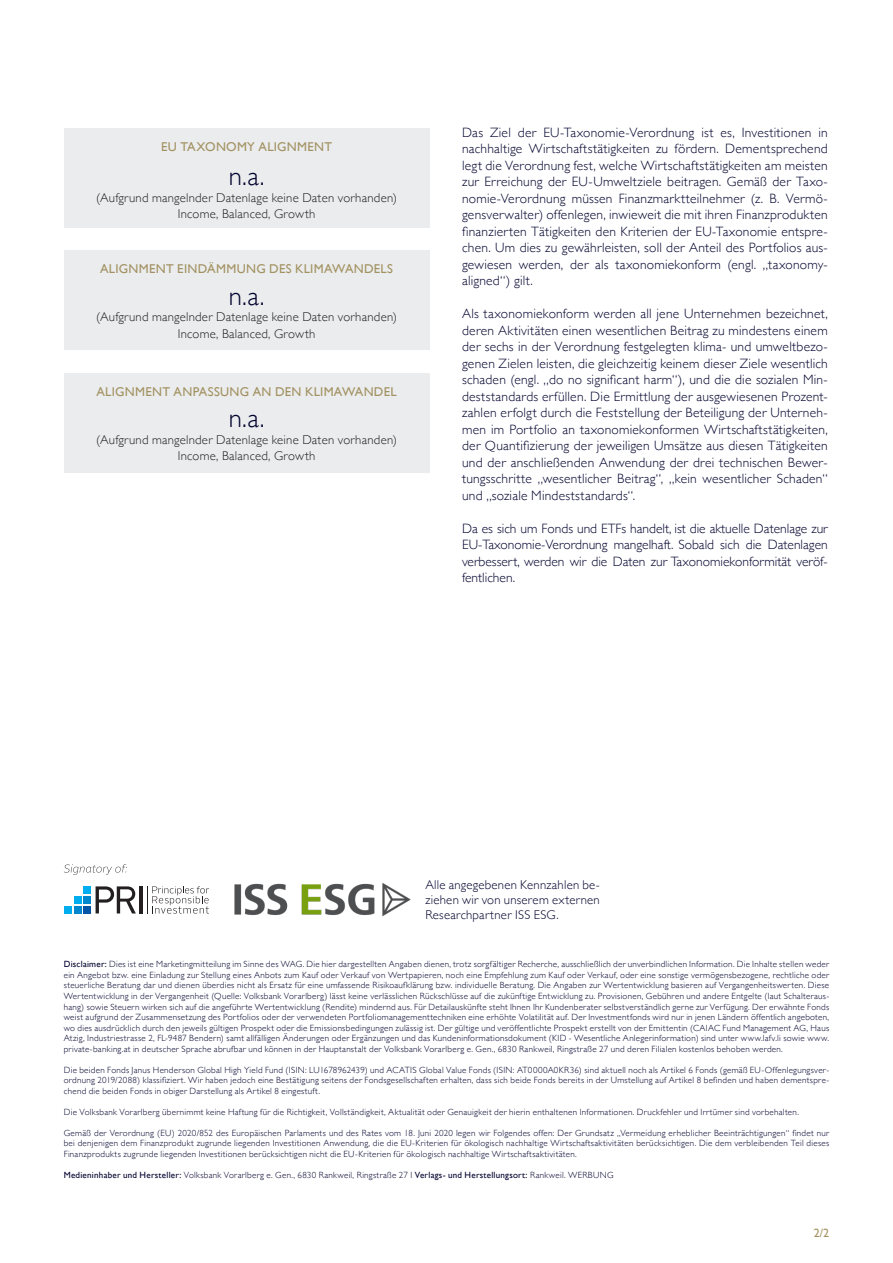
<style>
.page{position:relative;width:893px;height:1263px;background:#fff}
.page>*{position:absolute;margin:0;border:0;box-sizing:border-box;transform-origin:0 0}
.Subheadline{font:300 27px "Gill Sans";color:#00022e}
.Subheadline-2{font:300 13.5px/16.5px "Gill Sans";letter-spacing:.015em;color:#00022e;text-align:justify}
.Subheadline-3{font:300 12.75px "Gill Sans";letter-spacing:.02em;color:#231f20}
.Tabelle_links{font:12.75px "Gill Sans";letter-spacing:.025em;color:#a29161}
.Subheadline-4{font:300 12.75px/15px "Gill Sans";letter-spacing:.02em;color:#00022e;text-align:justify}
.Tabelle_links-2{font:12px "Gill Sans";color:#a29161}
.Subheadline-5{font:300 9px/10.5px "Gill Sans";letter-spacing:.03em;color:#00022e;text-align:justify}
.s1{font-weight:400}
</style>
<div class="page">
<div style="left:64px;top:128px;width:365px;height:99px;background:#eaeced"></div>
<div style="left:64px;top:250px;width:365px;height:100px;background:#eaeced"></div>
<div style="left:64px;top:373px;width:365px;height:100px;background:#eaeced"></div>
<div style="left:83px;top:886px;width:8px;height:8px;background:#00aeef"></div>
<div style="left:83px;top:896px;width:8px;height:8px;background:#0087cd"></div>
<div style="left:83px;top:906px;width:8px;height:7px;background:#0154a6"></div>
<div style="left:74px;top:896px;width:7px;height:8px;background:#00aeef"></div>
<div style="left:74px;top:906px;width:7px;height:7px;background:#0087cd"></div>
<div style="left:64px;top:906px;width:8px;height:7px;background:#00aeef"></div>
<svg style="left:96px;top:886px;width:40px;height:27px"></svg>
<hr style="left:139px;top:886px;width:4px;height:27px;background:#231f20">
<svg style="left:147px;top:886px;width:62px;height:27px"></svg>
<svg style="left:64px;top:864px;width:63px;height:11px"></svg>
<img style="left:234px;top:883px;width:177px;height:34px">
<p class="Tabelle_links" style="left:161px;top:139px;width:172px">EU TAXONOMY ALIGNMENT</p>
<p class="Subheadline" style="left:229px;top:155px;width:37px">n.a.</p>
<p class="Subheadline-3" style="left:96px;top:188px;width:302px">(Aufgrund mangelnder Datenlage keine Daten vorhanden)</p>
<p class="Subheadline-3" style="left:178px;top:204px;width:139px">Income, Balanced, Growth</p>
<p class="Tabelle_links" style="left:100px;top:262px;width:294px">ALIGNMENT EINDÄMMUNG DES KLIMAWANDELS</p>
<p class="Subheadline" style="left:229px;top:275px;width:37px">n.a.</p>
<p class="Subheadline-3" style="left:96px;top:307px;width:302px">(Aufgrund mangelnder Datenlage keine Daten vorhanden)</p>
<p class="Subheadline-3" style="left:178px;top:324px;width:139px">Income, Balanced, Growth</p>
<p class="Tabelle_links" style="left:97px;top:384px;width:302px">ALIGNMENT ANPASSUNG AN DEN KLIMAWANDEL</p>
<p class="Subheadline" style="left:229px;top:397px;width:37px">n.a.</p>
<p class="Subheadline-3" style="left:96px;top:430px;width:302px">(Aufgrund mangelnder Datenlage keine Daten vorhanden)</p>
<p class="Subheadline-3" style="left:178px;top:446px;width:139px">Income, Balanced, Growth</p>
<p class="Subheadline-2" style="left:462px;top:124px;width:367px">Das Ziel der EU-Taxonomie-Verordnung ist es, Investitionen in nachhaltige Wirtschaftstätigkeiten zu fördern. Dementsprechend legt die Verordnung fest, welche Wirtschaftstätigkeiten am meisten zur Erreichung der EU-Umweltziele beitragen. Gemäß der Taxo&shy;nomie-Verordnung müssen Finanzmarktteilnehmer (z. B. Vermö&shy;gensverwalter) offenlegen, inwieweit die mit ihren Finanzprodukten finanzierten Tätigkeiten den Kriterien der EU-Taxonomie entspre&shy;chen. Um dies zu gewährleisten, soll der Anteil des Portfolios aus&shy;gewiesen werden, der als taxonomiekonform (engl. „taxonomy&shy;aligned“) gilt.</p>
<p class="Subheadline-2" style="left:462px;top:305px;width:367px">Als taxonomiekonform werden all jene Unternehmen bezeichnet, deren Aktivitäten einen wesentlichen Beitrag zu mindestens einem der sechs in der Verordnung festgelegten klima- und umweltbezo&shy;genen Zielen leisten, die gleichzeitig keinem dieser Ziele wesentlich schaden (engl. „do no significant harm“), und die die sozialen Min&shy;deststandards erfüllen. Die Ermittlung der ausgewiesenen Prozent&shy;zahlen erfolgt durch die Feststellung der Beteiligung der Unterneh&shy;men im Portfolio an taxonomiekonformen Wirtschaftstätigkeiten, der Quantifizierung der jeweiligen Umsätze aus diesen Tätigkeiten und der anschließenden Anwendung der drei technischen Bewer&shy;tungsschritte „wesentlicher Beitrag“, „kein wesentlicher Schaden“ und „soziale Mindeststandards“.</p>
<p class="Subheadline-2" style="left:462px;top:520px;width:367px">Da es sich um Fonds und ETFs handelt, ist die aktuelle Datenlage zur EU-Taxonomie-Verordnung mangelhaft. Sobald sich die Datenlagen verbessert, werden wir die Daten zur Taxonomiekonformität veröf&shy;fentlichen.</p>
<p class="Subheadline-4" style="left:425px;top:877px;width:176px">Alle angegebenen Kennzahlen be&shy;ziehen wir von unserem externen Researchpartner ISS ESG.</p>
<p class="Subheadline-5" style="left:64px;top:959px;width:767px"><span class="s1">Disclaimer:</span> Dies ist eine Marketingmitteilung im Sinne des WAG. Die hier dargestellten Angaben dienen, trotz sorgfältiger Recherche, ausschließlich der unverbindlichen Information. Die Inhalte stellen weder ein Angebot bzw. eine Einladung zur Stellung eines Anbots zum Kauf oder Verkauf von Wertpapieren, noch eine Empfehlung zum Kauf oder Verkauf, oder eine sonstige vermögensbezogene, rechtliche oder steuerliche Beratung dar und dienen überdies nicht als Ersatz für eine umfassende Risikoaufklärung bzw. individuelle Beratung. Die Angaben zur Wertentwicklung basieren auf Vergangenheitswerten. Diese Wertentwicklung in der Vergangenheit (Quelle: Volksbank Vorarlberg) lässt keine verlässlichen Rückschlüsse auf die zukünftige Entwicklung zu. Provisionen, Gebühren und andere Entgelte (laut Schalteraus&shy;hang) sowie Steuern wirken sich auf die angeführte Wertentwicklung (Rendite) mindernd aus. Für Detailauskünfte steht Ihnen Ihr Kundenberater selbstverständlich gerne zur Verfügung. Der erwähnte Fonds weist aufgrund der Zusammensetzung des Portfolios oder der verwendeten Portfoliomanagementtechniken eine erhöhte Volatilität auf. Der Investmentfonds wird nur in jenen Ländern öffentlich angeboten, wo dies ausdrücklich durch den jeweils gültigen Prospekt oder die Emissionsbedingungen zulässig ist. Der gültige und veröffentlichte Prospekt erstellt von der Emittentin (CAIAC Fund Management AG, Haus Atzig, Industriestrasse 2, FL-9487 Bendern) samt allfälligen Änderungen oder Ergänzungen und das Kundeninformationsdokument (KID - Wesentliche Anlegerinformation) sind unter www.lafv.li sowie www. private-banking.at in deutscher Sprache abrufbar und können in der Hauptanstalt der Volksbank Vorarlberg e. Gen., 6830 Rankweil, Ringstraße 27 und deren Filialen kostenlos behoben werden.</p>
<p class="Subheadline-5" style="left:64px;top:1064px;width:767px">Die beiden Fonds Janus Henderson Global High Yield Fund (ISIN: LU1678962439) und ACATIS Global Value Fonds (ISIN: AT0000A0KR36) sind aktuell noch als Artikel 6 Fonds (gemäß EU-Offenlegungsver&shy;ordnung 2019/2088) klassifiziert. Wir haben jedoch eine Bestätigung seitens der Fondsgesellschaften erhalten, dass sich beide Fonds bereits in der Umstellung auf Artikel 8 befinden und haben dementspre&shy;chend die beiden Fonds in obiger Darstellung als Artikel 8 eingestuft.</p>
<p class="Subheadline-5" style="left:64px;top:1106px;width:737px">Die Volksbank Vorarlberg übernimmt keine Haftung für die Richtigkeit, Vollständigkeit, Aktualität oder Genauigkeit der hierin enthaltenen Informationen. Druckfehler und Irrtümer sind vorbehalten.</p>
<p class="Subheadline-5" style="left:64px;top:1127px;width:767px">Gemäß der Verordnung (EU) 2020/852 des Europäischen Parlaments und des Rates vom 18. Juni 2020 legen wir Folgendes offen: Der Grundsatz „Vermeidung erheblicher Beeinträchtigungen“ findet nur bei denjenigen dem Finanzprodukt zugrunde liegenden Investitionen Anwendung, die die EU-Kriterien für ökologisch nachhaltige Wirtschaftsaktivitäten berücksichtigen. Die dem verbleibenden Teil dieses Finanzprodukts zugrunde liegenden Investitionen berücksichtigen nicht die EU-Kriterien für ökologisch nachhaltige Wirtschaftsaktivitäten.</p>
<p class="Subheadline-5" style="left:64px;top:1169px;width:551px"><span class="s1">Medieninhaber und Hersteller:</span> Volksbank Vorarlberg e. Gen., 6830 Rankweil, Ringstraße 27 I <span class="s1">Verlags- und Herstellungsort:</span> Rankweil. WERBUNG</p>
<p class="Tabelle_links-2" style="left:814px;top:1226px;width:17px">2/2</p>
</div>
